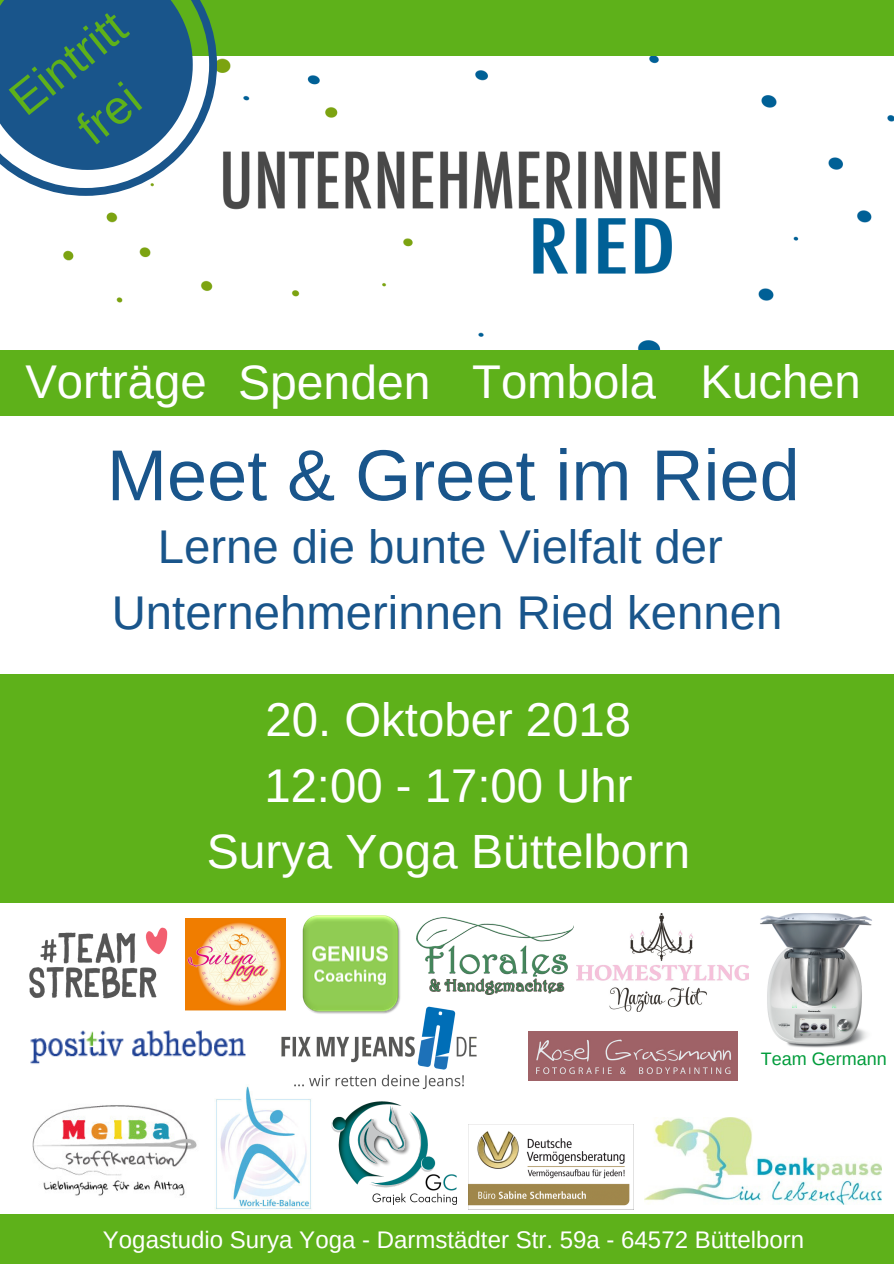
<style>
.page{position:relative;width:894px;height:1264px;background:#fff}
.page>*{position:absolute;margin:0;border:0;box-sizing:border-box;transform-origin:0 0}
.t1{font:72px "Arimo";color:#19558b}
.t2{font:48px "Arimo";color:#fff}
.t3{font:47.25px/65.2px "Arimo";color:#fff}
.t4{font:47.25px/65.2px "Arimo";color:#19558b;text-align:center}
.t5{font:47.25px/65.2px "Arimo";color:#5eb11a;text-align:center}
.t6{font:24px "Arimo";color:#fff}
.t7{font:18px "Arimo";color:#009c3b}
.s1{font-size:48px}
</style>
<div class="page">
<div style="left:0;top:674px;width:893px;height:228px;background:#5eb11a"></div>
<div style="left:0;top:1214px;width:893px;height:49px;background:#5eb11a"></div>
<img style="left:0;top:56px;width:893px;height:295px">
<div style="left:0;top:0;width:893px;height:56px;background:#5eb11a"></div>
<div style="left:0;top:351px;width:893px;height:64px;background:#5eb11a"></div>
<svg style="left:0;top:0;width:217px;height:196px"></svg>
<img style="left:29px;top:927px;width:139px;height:72px">
<img style="left:185px;top:918px;width:101px;height:92px">
<img style="left:416px;top:917px;width:157px;height:77px">
<img style="left:216px;top:1086px;width:96px;height:123px">
<img style="left:30px;top:1030px;width:216px;height:34px">
<img style="left:32px;top:1105px;width:165px;height:91px">
<img style="left:302px;top:915px;width:99px;height:72px">
<img style="left:528px;top:1031px;width:209px;height:49px">
<img style="left:331px;top:1108px;width:126px;height:96px">
<img style="left:576px;top:913px;width:173px;height:98px">
<img style="left:760px;top:913px;width:112px;height:135px">
<img style="left:468px;top:1124px;width:165px;height:85px">
<img style="left:644px;top:1117px;width:237px;height:87px">
<img style="left:262px;top:987px;width:233px;height:121px">
<p class="t5" style="left:-5px;top:80px;width:135px;rotate:-39deg">Eintritt frei</p>
<p class="t3" style="left:25px;top:349px;width:836px">Vorträge <span class="s1">Spenden</span> Tombola Kuchen</p>
<h1 class="t1" style="left:107px;top:435px;width:694px">Meet &amp; Greet im Ried</h1>
<p class="t4" style="left:112px;top:514px;width:672px">Lerne die bunte Vielfalt der<br>Unternehmerinnen Ried kennen</p>
<p class="t3" style="left:264px;top:687px;width:369px">20. Oktober 2018<br>12:00 - 17:00 Uhr</p>
<p class="t2" style="left:207px;top:824px;width:485px">Surya Yoga Büttelborn</p>
<p class="t7" style="left:760px;top:1048px;width:128px">Team Germann</p>
<p class="t6" style="left:103px;top:1226px;width:702px">Yogastudio Surya Yoga - Darmstädter Str. 59a - 64572 Büttelborn</p>
</div>
